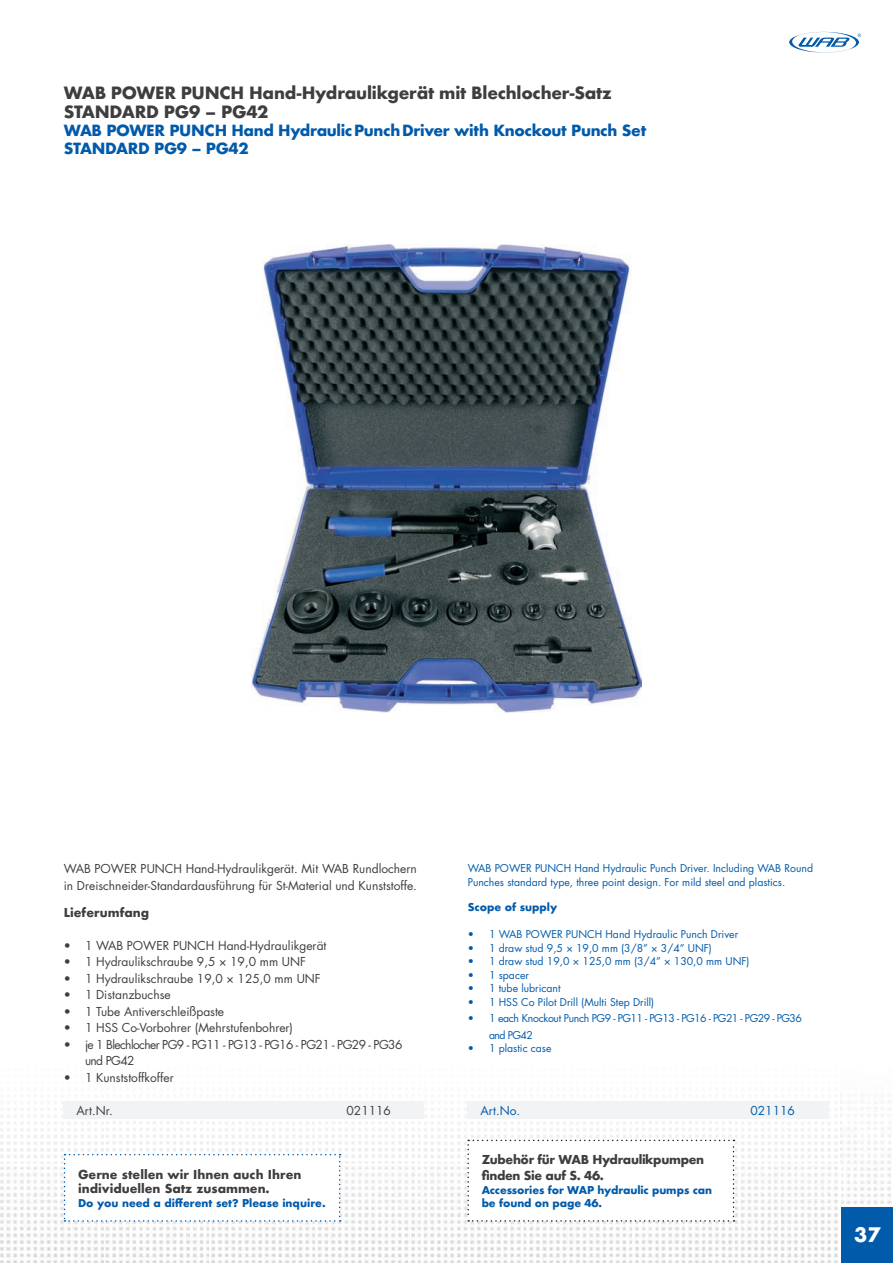
<style>
.page{position:relative;width:893px;height:1263px;background:#fff}
.page>*{position:absolute;margin:0;border:0;box-sizing:border-box;transform-origin:0 0}
.t1{font:700 19.5px "Futura";color:#fff}
.t2{font:700 16.5px/19.5px "Futura";letter-spacing:-.015em;color:#3e3e3f}
.t3{font:700 15px/18px "Futura";letter-spacing:-.025em;color:#015aaa}
.t4{font:12px/16.5px "Futura";color:#3e3e3f}
.t5{font:700 12px/14.2px "Futura";color:#3e3e3f}
.t6{font:12px/16.5px "Futura";letter-spacing:-.05em;color:#3e3e3f}
.t7{font:700 12px/16.5px "Futura";letter-spacing:-.03em;color:#3e3e3f}
.t8{font:12px "Futura";color:#015aaa}
.t9{font:10.5px/13.5px "Futura";color:#015aaa}
.t10{font:700 10.5px/13.5px "Futura";color:#015aaa}
.t11{font:10.5px/16.5px "Futura";letter-spacing:-.05em;color:#015aaa}
</style>
<div class="page">
<img style="left:0;top:1095px;width:893px;height:168px">
<div style="left:842px;top:1208px;width:51px;height:55px;background:#015aaa"></div>
<svg style="left:789px;top:32px;width:72px;height:21px"></svg>
<img style="left:251px;top:244px;width:391px;height:468px">
<div style="left:468px;top:1101px;width:361px;height:18px;background:#f2f3f4"></div>
<div style="left:64px;top:1101px;width:360px;height:18px;background:#f2f3f4"></div>
<svg style="left:467px;top:1140px;width:267px;height:81px"></svg>
<svg style="left:64px;top:1154px;width:277px;height:67px"></svg>
<h2 class="t2" style="left:64px;top:83px;width:550px">WAB POWER PUNCH Hand-Hydraulikgerät mit Blechlocher-Satz<br>STANDARD PG9 – PG42</h2>
<p class="t3" style="left:64px;top:122px;width:584px">WAB POWER PUNCH Hand Hydraulic Punch Driver with Knockout Punch Set<br>STANDARD PG9 – PG42</p>
<p class="t4" style="left:64px;top:861px;width:355px">WAB POWER PUNCH Hand-Hydraulikgerät. Mit WAB Rundlochern in Dreischneider-Standardausführung für St-Material und Kunststoffe.</p>
<p class="t5" style="left:64px;top:905px;width:87px">Lieferumfang</p>
<p class="t4" style="left:64px;top:937px;width:264px">• 1 WAB POWER PUNCH Hand-Hydraulikgerät</p>
<p class="t4" style="left:64px;top:954px;width:244px">• 1 Hydraulikschraube 9,5 × 19,0 mm UNF</p>
<p class="t4" style="left:64px;top:970px;width:258px">• 1 Hydraulikschraube 19,0 × 125,0 mm UNF</p>
<p class="t4" style="left:64px;top:987px;width:108px">• 1 Distanzbuchse</p>
<p class="t4" style="left:64px;top:1003px;width:162px">• 1 Tube Antiverschleißpaste</p>
<p class="t4" style="left:64px;top:1020px;width:231px">• 1 HSS Co-Vorbohrer (Mehrstufenbohrer)</p>
<p class="t6" style="left:85px;top:1036px;width:319px;text-indent:-21px">• je 1 Blechlocher PG9 - PG11 - PG13 - PG16 - PG21 - PG29 - PG36 und PG42</p>
<p class="t4" style="left:64px;top:1069px;width:112px">• 1 Kunststoffkoffer</p>
<p class="t9" style="left:468px;top:862px;width:347px">WAB POWER PUNCH Hand Hydraulic Punch Driver. Including WAB Round<br>Punches standard type, three point design. For mild steel and plastics.</p>
<p class="t10" style="left:468px;top:901px;width:91px">Scope of supply</p>
<p class="t9" style="left:468px;top:928px;width:272px">• 1 WAB POWER PUNCH Hand Hydraulic Punch Driver</p>
<p class="t9" style="left:468px;top:941px;width:246px">• 1 draw stud 9,5 × 19,0 mm (3/8” × 3/4” UNF)</p>
<p class="t9" style="left:468px;top:955px;width:283px">• 1 draw stud 19,0 × 125,0 mm (3/4” × 130,0 mm UNF)</p>
<p class="t9" style="left:468px;top:968px;width:63px">• 1 spacer</p>
<p class="t9" style="left:468px;top:982px;width:94px">• 1 tube lubricant</p>
<p class="t9" style="left:468px;top:995px;width:188px">• 1 HSS Co Pilot Drill (Multi Step Drill)</p>
<p class="t11" style="left:489px;top:1010px;width:314px;text-indent:-21px">• 1 each Knockout Punch PG9 - PG11 - PG13 - PG16 - PG21 - PG29 - PG36 and PG42</p>
<p class="t9" style="left:468px;top:1042px;width:85px">• 1 plastic case</p>
<p class="t4" style="left:77px;top:1102px;width:38px">Art.Nr.</p>
<p class="t4" style="left:347px;top:1102px;width:46px">021116</p>
<p class="t8" style="left:480px;top:1102px;width:41px">Art.No.</p>
<p class="t8" style="left:750px;top:1102px;width:46px">021116</p>
<p class="t5" style="left:78px;top:1167px;width:225px">Gerne stellen wir Ihnen auch Ihren individuellen Satz zusammen.</p>
<p class="t10" style="left:78px;top:1196px;width:249px">Do you need a different set? Please inquire.</p>
<p class="t7" style="left:482px;top:1151px;width:224px">Zubehör für WAB Hydraulikpumpen finden Sie auf S. 46.</p>
<p class="t10" style="left:482px;top:1183px;width:232px">Accessories for WAP hydraulic pumps can be found on page 46.</p>
<h1 class="t1" style="left:854px;top:1221px;width:28px">37</h1>
</div>
